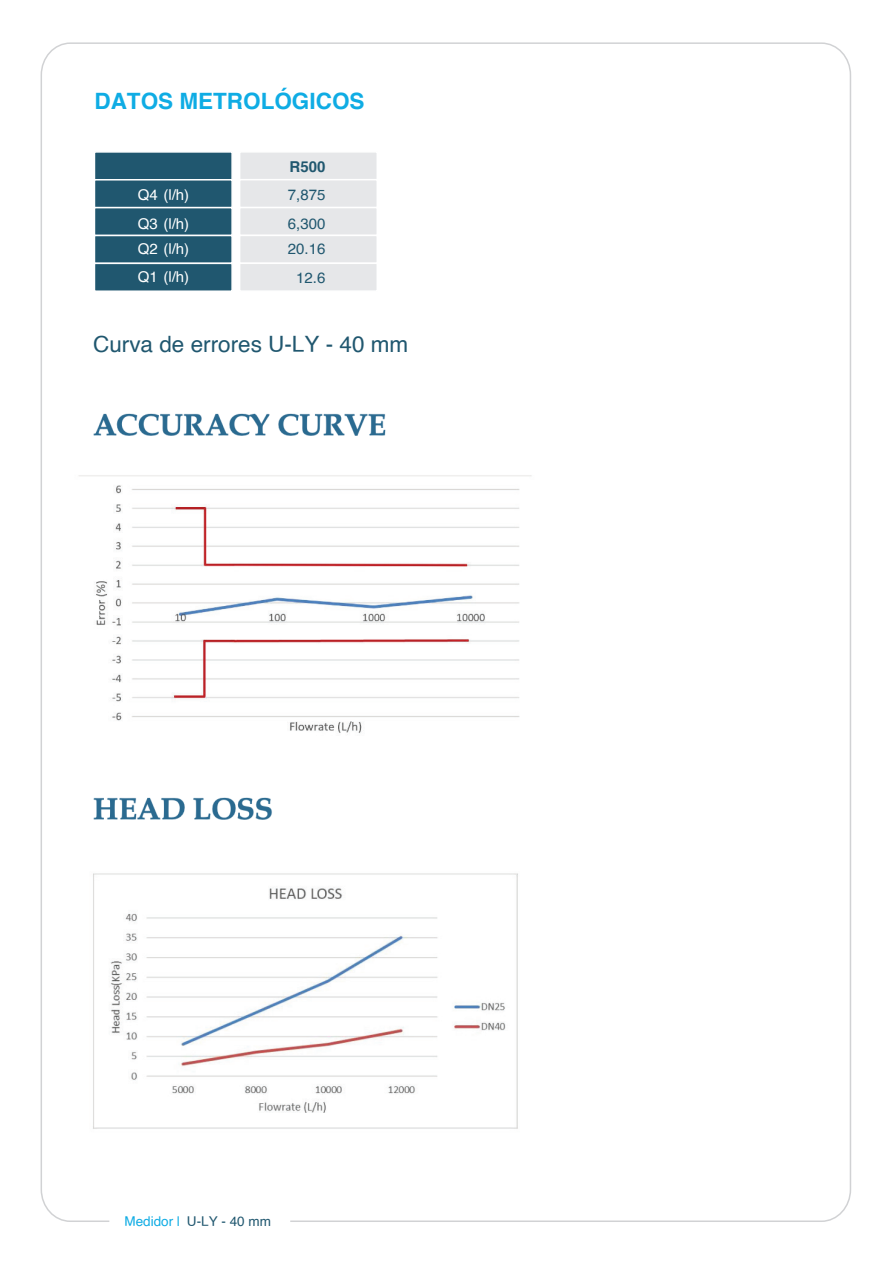
<style>
.page{position:relative;width:893px;height:1263px;background:#fff}
.page>*{position:absolute;margin:0;border:0;box-sizing:border-box;transform-origin:0 0}
.t1{font:22.5px "Helvetica";color:#20576f}
.t2{font:700 22.5px "Helvetica";color:#0face4}
.t3{font:15px/25.8px "Helvetica";color:#fff}
.t4{font:15px/25.8px "Helvetica";color:#20576f}
.t5{font:700 15px "Helvetica";color:#20576f}
.t6{font:13.5px "Helvetica";color:#20576f}
.s1{color:#0face4}
</style>
<div class="page">
<div style="left:239px;top:151px;width:139px;height:29px;background:#e6e7e9;border:2px solid #fff"></div>
<div style="left:239px;top:179px;width:139px;height:29px;background:#e6e7e9;border:2px solid #fff"></div>
<div style="left:239px;top:207px;width:139px;height:29px;background:#e6e7e9;border:2px solid #fff"></div>
<div style="left:239px;top:235px;width:139px;height:29px;background:#e6e7e9;border:2px solid #fff"></div>
<div style="left:239px;top:263px;width:139px;height:29px;background:#e6e7e9;border:2px solid #fff"></div>
<div style="left:94px;top:151px;width:139px;height:30px;background:#20576f;border:2px solid #fff"></div>
<div style="left:94px;top:179px;width:139px;height:29px;background:#20576f;border:2px solid #fff"></div>
<div style="left:94px;top:207px;width:139px;height:29px;background:#20576f;border:2px solid #fff"></div>
<div style="left:94px;top:235px;width:139px;height:29px;background:#20576f;border:2px solid #fff"></div>
<div style="left:94px;top:263px;width:139px;height:29px;background:#20576f;border:2px solid #fff"></div>
<img style="left:93px;top:413px;width:293px;height:23px">
<img style="left:79px;top:475px;width:453px;height:259px">
<img style="left:93px;top:797px;width:179px;height:23px">
<img style="left:93px;top:873px;width:425px;height:256px">
<h1 class="t2" style="left:94px;top:82px;width:272px">DATOS METROLÓGICOS</h1>
<p class="t5" style="left:290px;top:155px;width:37px">R500</p>
<p class="t3" style="left:138px;top:182px;width:53px">Q4 (l/h)</p>
<p class="t4" style="left:288px;top:182px;width:39px">7,875</p>
<p class="t3" style="left:138px;top:211px;width:53px">Q3 (l/h)<br>Q2 (l/h)</p>
<p class="t3" style="left:138px;top:264px;width:53px">Q1 (l/h)</p>
<p class="t4" style="left:288px;top:211px;width:39px">6,300<br>20.16</p>
<p class="t4" style="left:296px;top:265px;width:31px">12.6</p>
<h1 class="t1" style="left:93px;top:327px;width:317px">Curva de errores U-LY - 40 mm</h1>
<p class="t6" style="left:124px;top:1210px;width:148px"><span class="s1">Medidor |</span> U-LY - 40 mm</p>
</div>
